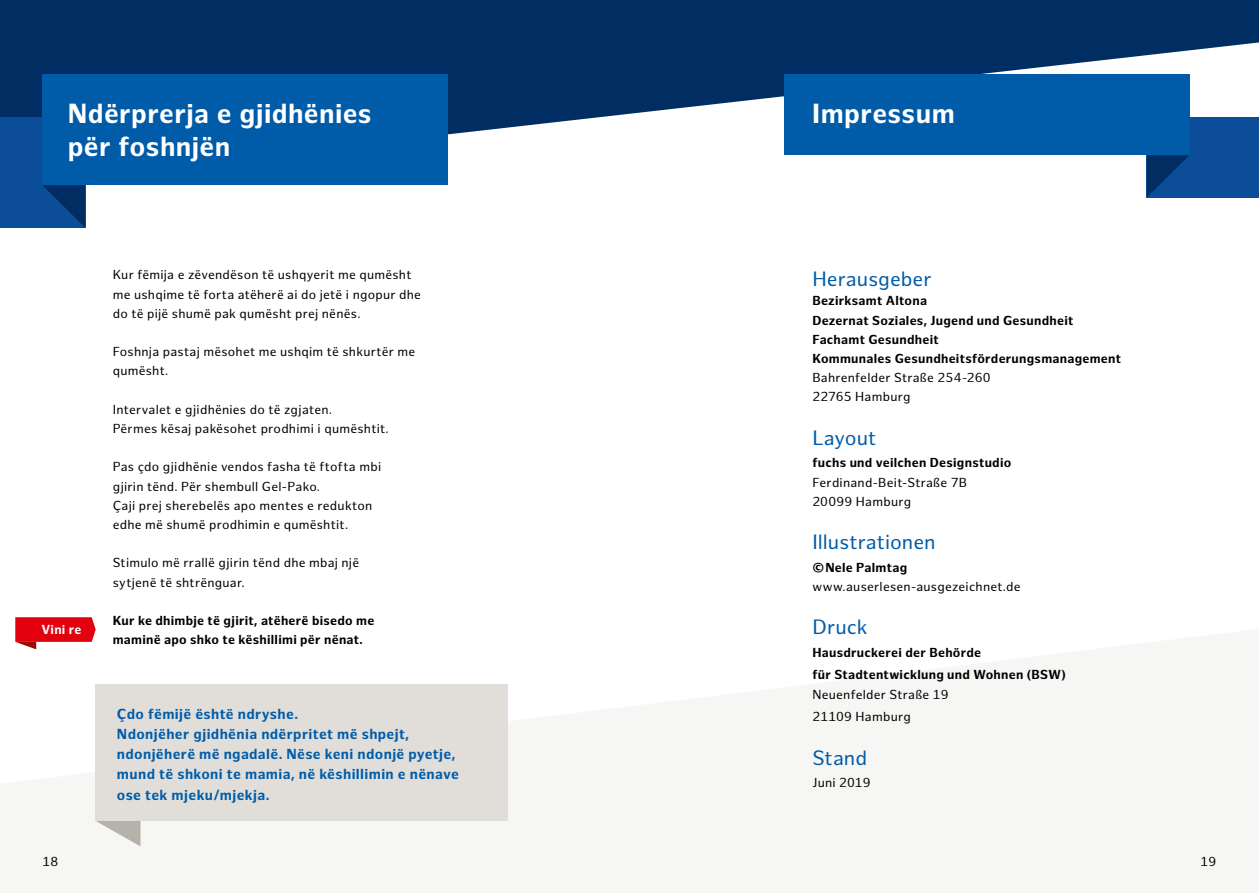
<style>
.page{position:relative;width:1259px;height:893px;background:#fff}
.page>*{position:absolute;margin:0;border:0;box-sizing:border-box;transform-origin:0 0}
.t1{font:700 27px/32.4px "Hamburg Sans";letter-spacing:.015em;color:#fff}
.t2{font:20.25px "Hamburg Sans";color:#005ca9}
.t3{font:700 14.25px/20.2px "Hamburg Sans";letter-spacing:.025em;color:#005ca9}
.t4{font:12.75px/19.2px "Hamburg Sans";letter-spacing:.02em;color:#000}
.t5{font:700 12.75px/19.2px "Hamburg Sans";letter-spacing:.02em;color:#000}
.t6{font:700 12.75px "Hamburg Sans";letter-spacing:.02em;color:#fff}
</style>
<div class="page">
<svg style="left:0;top:0;width:1259px;height:185px;fill:#002e63"></svg>
<div style="left:0;top:117px;width:85px;height:110px;background:#0c4d9a"></div>
<div style="left:42px;top:75px;width:405px;height:110px;background:#005ca9"></div>
<svg style="left:43px;top:185px;width:42px;height:42px"></svg>
<div style="left:96px;top:685px;width:412px;height:136px;background:#e1deda"></div>
<svg style="left:96px;top:821px;width:44px;height:25px"></svg>
<svg style="left:15px;top:617px;width:81px;height:32px"></svg>
<div style="left:1146px;top:117px;width:113px;height:80px;background:#0c4d9a"></div>
<div style="left:784px;top:75px;width:405px;height:80px;background:#005ca9"></div>
<svg style="left:1147px;top:155px;width:42px;height:42px"></svg>
<h1 class="t1" style="left:68px;top:98px;width:305px">Ndërprerja e gjidhënies për foshnjën</h1>
<p class="t6" style="left:41px;top:622px;width:42px">Vini re</p>
<p class="t4" style="left:113px;top:266px;width:310px">Kur fëmija e zëvendëson të ushqyerit me qumësht me ushqime të forta atëherë ai do jetë i ngopur dhe do të pijë shumë pak qumësht prej nënës.</p>
<p class="t4" style="left:113px;top:343px;width:304px">Foshnja pastaj mësohet me ushqim të shkurtër me qumësht.</p>
<p class="t4" style="left:113px;top:400px;width:278px">Intervalet e gjidhënies do të zgjaten.<br>Përmes kësaj pakësohet prodhimi i qumështit.</p>
<p class="t4" style="left:113px;top:458px;width:270px">Pas çdo gjidhënie vendos fasha të ftofta mbi gjirin tënd. Për shembull Gel-Pako.<br>Çaji prej sherebelës apo mentes e redukton edhe më shumë prodhimin e qumështit.</p>
<p class="t4" style="left:113px;top:554px;width:248px">Stimulo më rrallë gjirin tënd dhe mbaj një sytjenë të shtrënguar.</p>
<p class="t5" style="left:113px;top:611px;width:263px">Kur ke dhimbje të gjirit, atëherë bisedo me maminë apo shko te këshillimi për nënat.</p>
<p class="t3" style="left:117px;top:704px;width:343px">Çdo fëmijë është ndryshe.<br>Ndonjëher gjidhënia ndërpritet më shpejt, ndonjëherë më ngadalë. Nëse keni ndonjë pyetje, mund të shkoni te mamia, në këshillimin e nënave ose tek mjeku/mjekja.</p>
<h1 class="t1" style="left:812px;top:98px;width:144px">Impressum</h1>
<h2 class="t2" style="left:812px;top:267px;width:121px">Herausgeber</h2>
<p class="t5" style="left:812px;top:292px;width:310px">Bezirksamt Altona<br>Dezernat Soziales, Jugend und Gesundheit<br>Fachamt Gesundheit<br>Kommunales Gesundheitsförderungsmanagement</p>
<p class="t4" style="left:812px;top:369px;width:180px">Bahrenfelder Straße 254-260<br>22765 Hamburg</p>
<h2 class="t2" style="left:812px;top:426px;width:65px">Layout</h2>
<p class="t5" style="left:812px;top:454px;width:200px">fuchs und veilchen Designstudio</p>
<p class="t4" style="left:812px;top:473px;width:156px">Ferdinand-Beit-Straße 7B<br>20099 Hamburg</p>
<h2 class="t2" style="left:812px;top:530px;width:125px">Illustrationen</h2>
<p class="t5" style="left:812px;top:558px;width:96px">©Nele Palmtag</p>
<p class="t4" style="left:812px;top:577px;width:210px">www.auserlesen-ausgezeichnet.de</p>
<h2 class="t2" style="left:812px;top:616px;width:56px">Druck</h2>
<p class="t5" style="left:812px;top:642px;width:255px;line-height:22.5px">Hausdruckerei der Behörde<br>für Stadtentwicklung und Wohnen (BSW)</p>
<p class="t4" style="left:812px;top:683px;width:138px;line-height:22.5px">Neuenfelder Straße 19<br>21109 Hamburg</p>
<h2 class="t2" style="left:812px;top:746px;width:56px">Stand</h2>
<p class="t4" style="left:812px;top:774px;width:60px">Juni 2019</p>
<p class="t4" style="left:43px;top:853px;width:17px">18</p>
<p class="t4" style="left:1200px;top:853px;width:17px">19</p>
</div>
